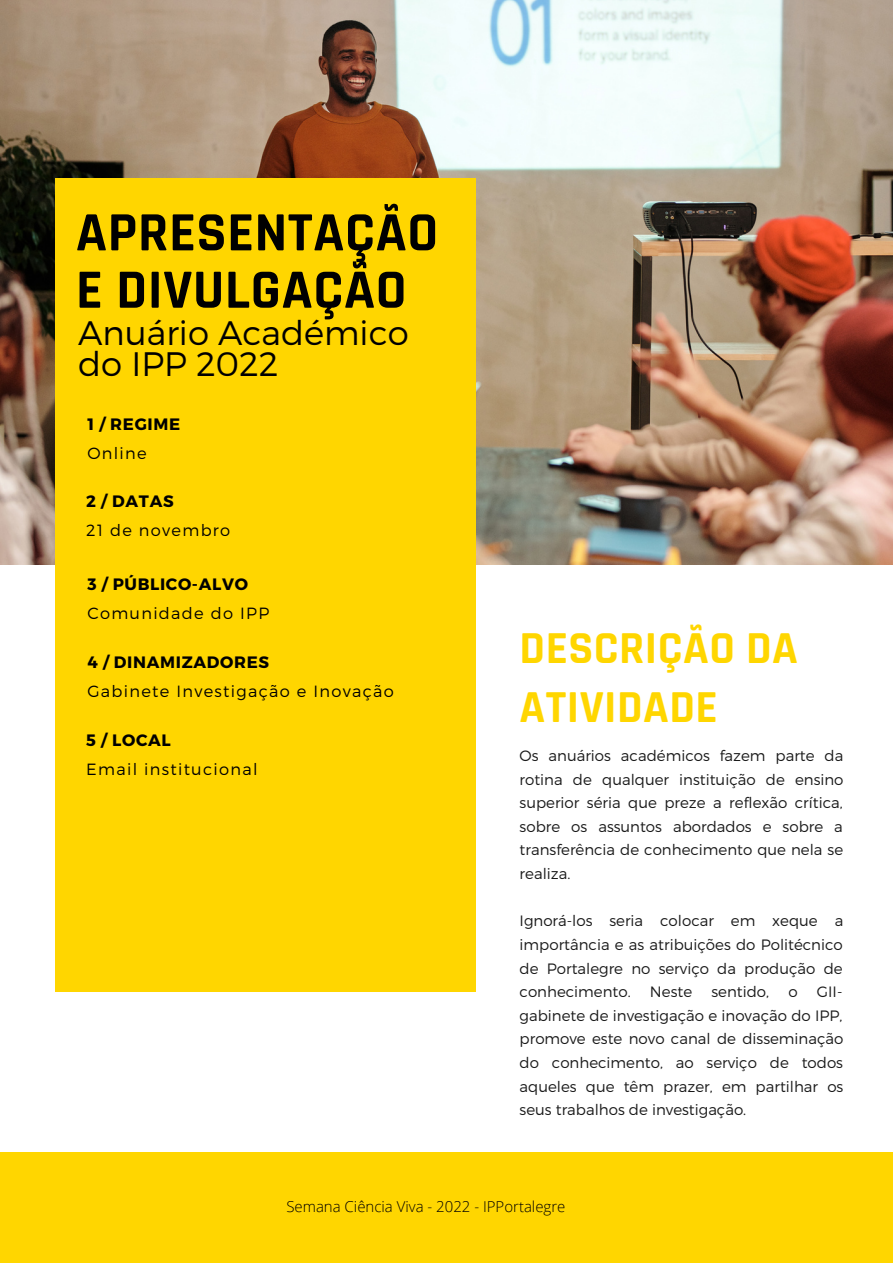
<style>
.page{position:relative;width:893px;height:1264px;background:#fff}
.page>*{position:absolute;margin:0;border:0;box-sizing:border-box;transform-origin:0 0}
.t1{font:700 55.95px/57.3px "Rajdhani";letter-spacing:.01em;color:#000}
.t2{font:700 46.35px/59.6px "Rajdhani";letter-spacing:.01em;color:#ffd600}
.t3{font:300 33.9px/31.5px "Montserrat";color:#000}
.t4{font:700 16.5px "Montserrat";letter-spacing:.04em;color:#000}
.t5{font:300 16.2px "Montserrat";letter-spacing:.08em;color:#000}
.t6{font:300 15px/23.5px "Montserrat";color:#191919;text-align:justify}
.t7{font:300 15px "Open Sans";color:#000}
</style>
<div class="page">
<div style="left:0;top:1152px;width:892px;height:110px;background:#ffd600"></div>
<img style="left:0;top:0;width:892px;height:564px">
<div style="left:55px;top:178px;width:420px;height:813px;background:#ffd600"></div>
<h1 class="t1" style="left:76px;top:205px;width:364px">APRESENTAÇÃO<br>E DIVULGAÇÃO</h1>
<h3 class="t3" style="left:78px;top:315px;width:332px">Anuário Académico do IPP 2022</h3>
<p class="t4" style="left:87px;top:413px;width:94px">1 / REGIME</p>
<p class="t5" style="left:87px;top:442px;width:61px">Online</p>
<p class="t4" style="left:86px;top:490px;width:89px">2 / DATAS</p>
<p class="t5" style="left:86px;top:519px;width:145px">21 de novembro</p>
<p class="t4" style="left:87px;top:573px;width:162px">3 / PÚBLICO-ALVO</p>
<p class="t5" style="left:87px;top:603px;width:183px">Comunidade do IPP</p>
<p class="t4" style="left:87px;top:651px;width:183px">4 / DINAMIZADORES</p>
<p class="t5" style="left:87px;top:680px;width:308px">Gabinete Investigação e Inovação</p>
<p class="t4" style="left:86px;top:729px;width:86px">5 / LOCAL</p>
<p class="t5" style="left:86px;top:758px;width:173px">Email institucional</p>
<h2 class="t2" style="left:519px;top:619px;width:280px">DESCRIÇÃO DA<br>ATIVIDADE</h2>
<p class="t6" style="left:519px;top:743px;width:325px">Os anuários académicos fazem parte da rotina de qualquer instituição de ensino superior séria que preze a reflexão crítica, sobre os assuntos abordados e sobre a transferência de conhecimento que nela se realiza.</p>
<p class="t6" style="left:519px;top:908px;width:325px">Ignorá-los seria colocar em xeque a importância e as atribuições do Politécnico de Portalegre no serviço da produção de conhecimento.</p>
<p class="t6" style="left:650px;top:979px;width:44px">Neste</p>
<p class="t6" style="left:711px;top:979px;width:59px">sentido,</p>
<p class="t6" style="left:788px;top:979px;width:11px">o</p>
<p class="t6" style="left:519px;top:979px;width:325px;text-indent:297px">GII&shy;gabinete de investigação e inovação do IPP, promove este novo canal de disseminação do conhecimento, ao serviço de todos aqueles que têm prazer, em partilhar os seus trabalhos de investigação.</p>
<p class="t7" style="left:286px;top:1196px;width:280px">Semana Ciência Viva - 2022 - IPPortalegre</p>
</div>
